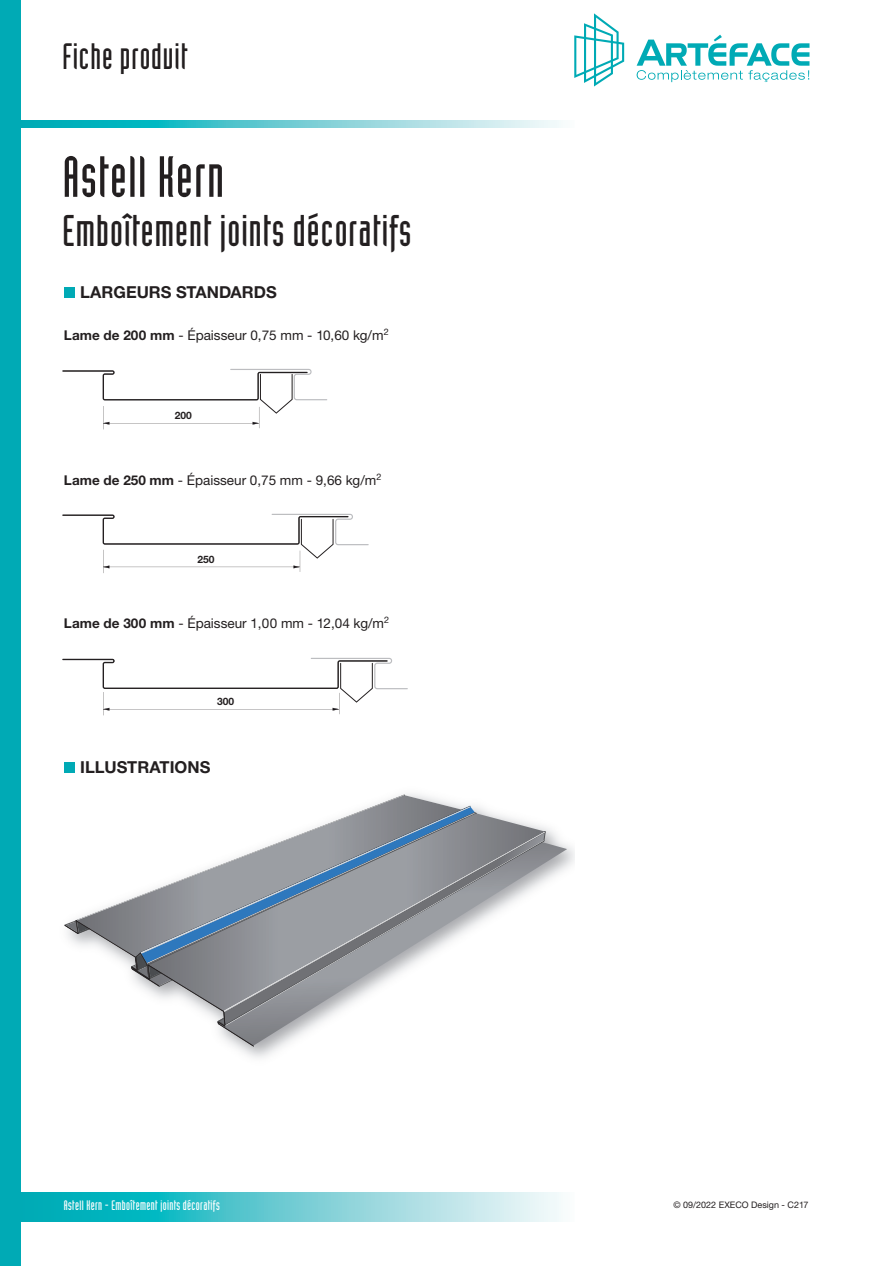
<style>
.page{position:relative;width:894px;height:1266px;background:#fff}
.page>*{position:absolute;margin:0;border:0;box-sizing:border-box;transform-origin:0 0}
.t1{font:56.7px "Industria Solid";letter-spacing:.025em;color:#231f20}
.t2{font:43.5px "Industria Solid";letter-spacing:.025em;color:#231f20}
.t3{font:36px "Industria Solid";letter-spacing:.025em;color:#231f20}
.t4{font:700 16.5px "Helvetica Neue CE";color:#231f20}
.t5{font:13.5px "Helvetica Neue CE";color:#231f20}
.t6{font:13.5px "Industria Solid";letter-spacing:.025em;color:#fff}
.t7{font:700 10.2px "Helvetica Neue";color:#231f20}
.t8{font:9px "Helvetica Neue CE";color:#231f20}
.s1{font-weight:700}
</style>
<div class="page">
<svg style="left:21px;top:1192px;width:540px;height:29px;background:#69cdd4"></svg>
<svg style="left:21px;top:120px;width:540px;height:7px;background:#6acdd4"></svg>
<svg style="left:574px;top:13px;width:50px;height:74px"></svg>
<svg style="left:636px;top:35px;width:173px;height:47px"></svg>
<div style="left:0;top:0;width:21px;height:1265px;background:#00aab5"></div>
<div style="left:64px;top:287px;width:10px;height:10px;background:#00aab5"></div>
<img style="left:234px;top:794px;width:340px;height:264px">
<svg style="left:404px;top:841px;width:163px;height:204px"></svg>
<svg style="left:64px;top:795px;width:340px;height:251px"></svg>
<svg style="left:225px;top:840px;width:319px;height:186px"></svg>
<svg style="left:147px;top:813px;width:328px;height:150px;fill:#9b9ea3"></svg>
<svg style="left:62px;top:369px;width:265px;height:60px"></svg>
<svg style="left:62px;top:514px;width:306px;height:59px"></svg>
<svg style="left:62px;top:657px;width:345px;height:58px"></svg>
<div style="left:64px;top:762px;width:10px;height:11px;background:#00aab5"></div>
<p class="t3" style="left:62px;top:43px;width:126px">Fiche produit</p>
<p class="t1" style="left:63px;top:156px;width:163px">Astell Kern</p>
<p class="t2" style="left:63px;top:215px;width:350px">Emboîtement joints décoratifs</p>
<p class="t4" style="left:80px;top:286px;width:198px">LARGEURS STANDARDS</p>
<p class="t5" style="left:64px;top:330px;width:326px"><span class="s1">Lame de 200 mm</span> - Épaisseur 0,75 mm - 10,60 kg/m<sup>2</sup></p>
<p class="t7" style="left:175px;top:412px;width:19px">200</p>
<p class="t5" style="left:64px;top:475px;width:319px"><span class="s1">Lame de 250 mm</span> - Épaisseur 0,75 mm - 9,66 kg/m<sup>2</sup></p>
<p class="t7" style="left:197px;top:555px;width:19px">250</p>
<p class="t5" style="left:64px;top:618px;width:327px"><span class="s1">Lame de 300 mm</span> - Épaisseur 1,00 mm - 12,04 kg/m<sup>2</sup></p>
<p class="t7" style="left:217px;top:697px;width:19px">300</p>
<p class="t4" style="left:80px;top:761px;width:132px">ILLUSTRATIONS</p>
<p class="t6" style="left:64px;top:1200px;width:157px">Astell Kern - Emboîtement joints décoratifs</p>
<p class="t8" style="left:673px;top:1201px;width:136px">© 09/2022 EXECO Design - C217</p>
</div>
